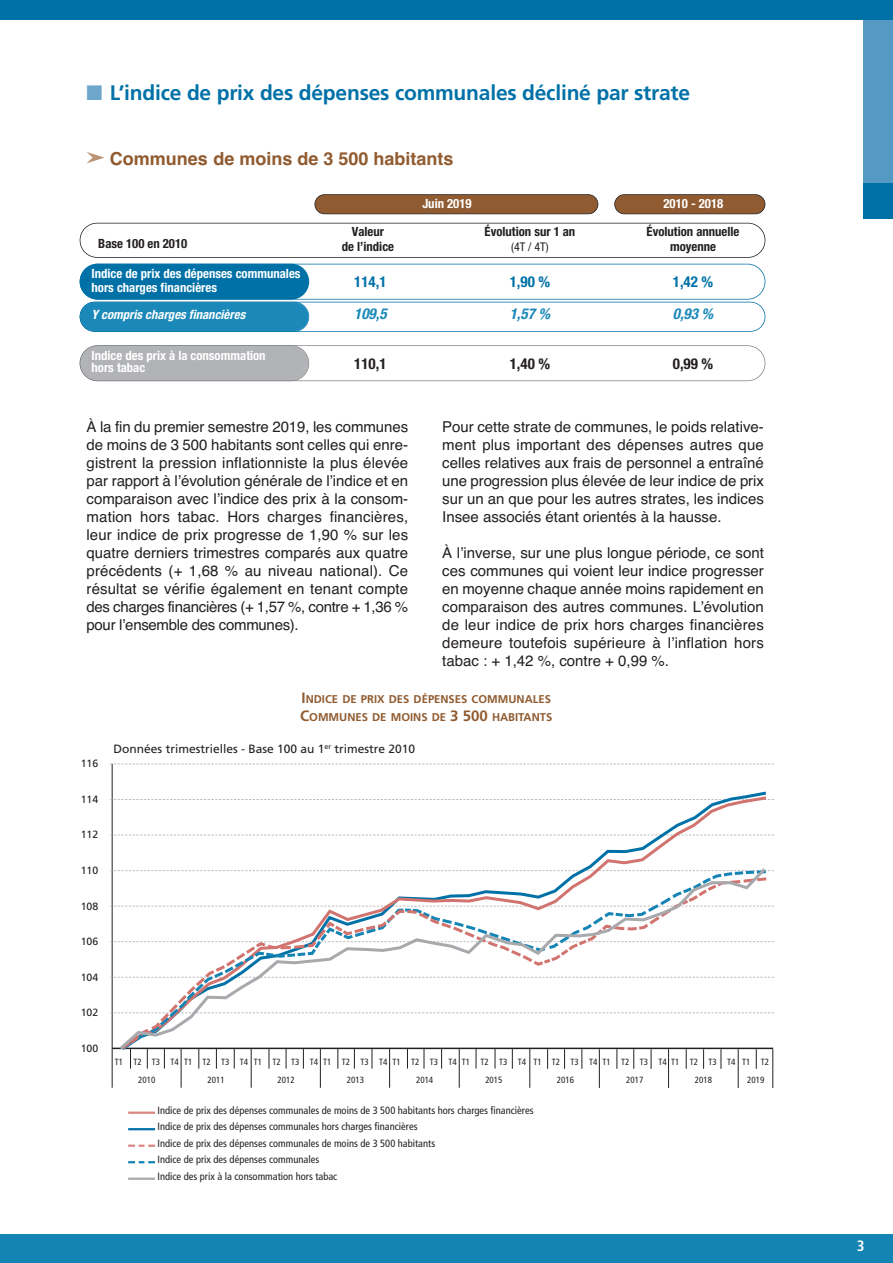
<style>
.page{position:relative;width:893px;height:1263px;background:#fff}
.page>*{position:absolute;margin:0;border:0;box-sizing:border-box;transform-origin:0 0}
.t1{font:700 21px "Frutiger";letter-spacing:-.01em;color:#0071a7}
.t2{font:700 18px "Helvetica";color:#905b30}
.t3{font:15px/18px "Helvetica";color:#231f20;text-align:justify}
.t4{font:700 condensed 15px "Helvetica Neue";color:#0071a7}
.t5{font:italic 700 condensed 15px "Helvetica Neue";color:#1a89b9}
.t6{font:700 condensed 15px "Helvetica Neue";color:#231f20}
.t7{font:700 condensed 15px "Frutiger";color:#fff}
.t8{font:700 condensed 12.75px/13.5px "Helvetica Neue";color:#fff}
.t9{font:700 condensed 12.75px "Helvetica Neue";color:#231f20}
.t10{font:italic 700 condensed 12.75px "Helvetica Neue";color:#fff}
.t11{font:12px "Frutiger";color:#231f20}
.t12{font:condensed 12px "Helvetica Neue";color:#231f20}
.t13{font:700 11.25px/18px "Frutiger";color:#905b30}
.t14{font:condensed 10.5px/16.5px "Frutiger";color:#231f20}
.t15{font:10.5px "Frutiger";color:#231f20}
.t16{font:condensed 9px/18px "Frutiger";color:#231f20;text-align:center}
.s1{color:#6ea6cc}
.s2{font-size:15px}
</style>
<div class="page">
<div style="left:863px;top:182px;width:30px;height:36px;background:#0071a7"></div>
<div style="left:863px;top:2px;width:30px;height:180px;background:#559ac3"></div>
<div style="left:0;top:1234px;width:893px;height:29px;background:#1384b4"></div>
<div style="left:0;top:0;width:893px;height:20px;background:#0071a7"></div>
<div style="left:80px;top:264px;width:229px;height:36px;background:#0071a7;border-radius:18px"></div>
<div style="left:80px;top:264px;width:685px;height:36px;border:2px solid #0071a7;border-radius:18px"></div>
<div style="left:315px;top:195px;width:283px;height:19px;background:#905b30;border-radius:10px"></div>
<div style="left:314px;top:194px;width:284px;height:20px;border:2px solid #231f20;border-radius:10px"></div>
<div style="left:615px;top:195px;width:150px;height:19px;background:#905b30;border-radius:10px"></div>
<div style="left:614px;top:194px;width:151px;height:20px;border:2px solid #231f20;border-radius:10px"></div>
<div style="left:80px;top:223px;width:685px;height:35px;border:2px solid #231f20;border-radius:18px"></div>
<div style="left:80px;top:302px;width:685px;height:30px;border:2px solid #0071a7;border-radius:15px"></div>
<div style="left:80px;top:302px;width:228px;height:29px;background:#1a89b9;border-radius:14px"></div>
<div style="left:80px;top:302px;width:229px;height:30px;border:2px solid #0071a7;border-radius:15px"></div>
<div style="left:80px;top:345px;width:685px;height:36px;border:2px solid #808285;border-radius:18px"></div>
<div style="left:80px;top:346px;width:228px;height:34px;background:#b2b3b7;border-radius:17px"></div>
<div style="left:80px;top:345px;width:229px;height:36px;border:2px solid #808285;border-radius:18px"></div>
<hr style="left:112px;top:764px;width:1px;height:324px;background:#231f20">
<hr style="left:181px;top:1049px;width:1px;height:39px;background:#231f20">
<hr style="left:251px;top:1049px;width:1px;height:39px;background:#231f20">
<hr style="left:320px;top:1049px;width:1px;height:39px;background:#231f20">
<hr style="left:389px;top:1049px;width:1px;height:39px;background:#231f20">
<hr style="left:459px;top:1049px;width:1px;height:39px;background:#231f20">
<hr style="left:529px;top:1049px;width:1px;height:39px;background:#231f20">
<svg style="left:110px;top:763px;width:664px;height:1px"></svg>
<hr style="left:599px;top:1049px;width:1px;height:39px;background:#231f20">
<hr style="left:668px;top:1049px;width:1px;height:39px;background:#231f20">
<hr style="left:772px;top:1049px;width:1px;height:39px;background:#231f20">
<hr style="left:738px;top:1049px;width:1px;height:39px;background:#231f20">
<hr style="left:128px;top:1111px;width:27px;height:3px;background:#d88781">
<svg style="left:128px;top:1161px;width:27px;height:2px"></svg>
<hr style="left:128px;top:1177px;width:27px;height:3px;background:#a8a9ad">
<hr style="left:128px;top:1128px;width:27px;height:2px;background:#0071a7">
<svg style="left:128px;top:1144px;width:27px;height:3px"></svg>
<svg style="left:87px;top:152px;width:17px;height:11px"></svg>
<svg style="left:119px;top:794px;width:650px;height:71px"></svg>
<svg style="left:110px;top:869px;width:664px;height:200px"></svg>
<svg style="left:116px;top:865px;width:653px;height:188px"></svg>
<h1 class="t1" style="left:87px;top:84px;width:605px"><span class="s1">■</span> L’indice de prix des dépenses communales décliné par strate</h1>
<p class="t2" style="left:110px;top:148px;width:345px">Communes de moins de 3 500 habitants</p>
<p class="t9" style="left:98px;top:239px;width:91px">Base 100 en 2010</p>
<p class="t8" style="left:422px;top:198px;width:51px">Juin 2019</p>
<p class="t8" style="left:663px;top:198px;width:61px">2010 - 2018</p>
<p class="t9" style="left:352px;top:226px;width:34px">Valeur</p>
<p class="t9" style="left:485px;top:226px;width:92px">Évolution sur 1 an</p>
<p class="t9" style="left:647px;top:226px;width:94px">Évolution annuelle</p>
<p class="t9" style="left:342px;top:242px;width:54px">de l’indice</p>
<p class="t12" style="left:511px;top:243px;width:39px">(4T / 4T)</p>
<p class="t9" style="left:670px;top:242px;width:48px">moyenne</p>
<p class="t8" style="left:92px;top:268px;width:211px">Indice de prix des dépenses communales hors charges financières</p>
<p class="t4" style="left:354px;top:276px;width:34px">114,1</p>
<p class="t4" style="left:510px;top:276px;width:42px">1,90 %</p>
<p class="t4" style="left:673px;top:276px;width:42px">1,42 %</p>
<p class="t10" style="left:92px;top:310px;width:155px">Y compris charges financières</p>
<p class="t5" style="left:354px;top:308px;width:34px">109,5</p>
<p class="t5" style="left:510px;top:308px;width:42px">1,57 %</p>
<p class="t5" style="left:673px;top:308px;width:42px">0,93 %</p>
<p class="t8" style="left:92px;top:349px;width:176px">Indice des prix à la consommation</p>
<p class="t6" style="left:354px;top:358px;width:34px">110,1</p>
<p class="t6" style="left:510px;top:358px;width:42px">1,40 %</p>
<p class="t6" style="left:673px;top:358px;width:42px">0,99 %</p>
<p class="t8" style="left:92px;top:362px;width:55px">hors tabac</p>
<p class="t3" style="left:87px;top:418px;width:323px">À la fin du premier semestre 2019, les communes de moins de 3 500 habitants sont celles qui enre&shy;gistrent la pression inflationniste la plus élevée par rapport à l’évolution générale de l’indice et en comparaison avec l’indice des prix à la consom&shy;mation hors tabac. Hors charges financières, leur indice de prix progresse de 1,90 % sur les quatre derniers trimestres comparés aux quatre précédents (+ 1,68 % au niveau national). Ce résultat se vérifie également en tenant compte des charges financières (+ 1,57 %, contre + 1,36 % pour l’ensemble des communes).</p>
<p class="t3" style="left:442px;top:418px;width:323px">Pour cette strate de communes, le poids relative&shy;ment plus important des dépenses autres que celles relatives aux frais de personnel a entraîné une progression plus élevée de leur indice de prix sur un an que pour les autres strates, les indices Insee associés étant orientés à la hausse.</p>
<p class="t3" style="left:442px;top:544px;width:323px">À l’inverse, sur une plus longue période, ce sont ces communes qui voient leur indice progresser en moyenne chaque année moins rapidement en comparaison des autres communes. L’évolution de leur indice de prix hors charges financières demeure toutefois supérieure à l’inflation hors tabac : + 1,42 %, contre + 0,99 %.</p>
<p class="t13" style="left:300px;top:691px;width:254px"><span class="s2">I</span>NDICE DE PRIX DES DÉPENSES COMMUNALES<br><span class="s2">C</span>OMMUNES DE MOINS DE <span class="s2">3 500</span> HABITANTS</p>
<p class="t15" style="left:81px;top:759px;width:19px">116</p>
<p class="t15" style="left:81px;top:795px;width:19px">114</p>
<p class="t15" style="left:81px;top:830px;width:19px">112</p>
<p class="t15" style="left:81px;top:866px;width:19px">110</p>
<p class="t15" style="left:81px;top:902px;width:19px">108</p>
<p class="t15" style="left:81px;top:937px;width:19px">106</p>
<p class="t15" style="left:81px;top:973px;width:19px">104</p>
<p class="t15" style="left:81px;top:1008px;width:19px">102</p>
<p class="t15" style="left:81px;top:1044px;width:19px">100</p>
<p class="t11" style="left:114px;top:744px;width:303px">Données trimestrielles - Base 100 au 1<sup>er</sup> trimestre 2010</p>
<p class="t16" style="left:115px;top:1053px;width:66px">T1 T2 T3 T4<br>2010</p>
<p class="t16" style="left:184px;top:1053px;width:66px">T1 T2 T3 T4<br>2011</p>
<p class="t16" style="left:254px;top:1053px;width:66px">T1 T2 T3 T4<br>2012</p>
<p class="t16" style="left:323px;top:1053px;width:66px">T1 T2 T3 T4<br>2013</p>
<p class="t16" style="left:393px;top:1053px;width:66px">T1 T2 T3 T4<br>2014</p>
<p class="t16" style="left:462px;top:1053px;width:66px">T1 T2 T3 T4<br>2015</p>
<p class="t16" style="left:533px;top:1053px;width:66px">T1 T2 T3 T4<br>2016</p>
<p class="t16" style="left:603px;top:1053px;width:66px">T1 T2 T3 T4<br>2017</p>
<p class="t16" style="left:671px;top:1053px;width:66px">T1 T2 T3 T4<br>2018</p>
<p class="t16" style="left:742px;top:1053px;width:28px">T1 T2<br>2019</p>
<p class="t14" style="left:158px;top:1103px;width:377px">Indice de prix des dépenses communales de moins de 3 500 habitants hors charges financières Indice de prix des dépenses communales hors charges financières<br>Indice de prix des dépenses communales de moins de 3 500 habitants<br>Indice de prix des dépenses communales<br>Indice des prix à la consommation hors tabac</p>
<p class="t7" style="left:857px;top:1240px;width:9px">3</p>
</div>
